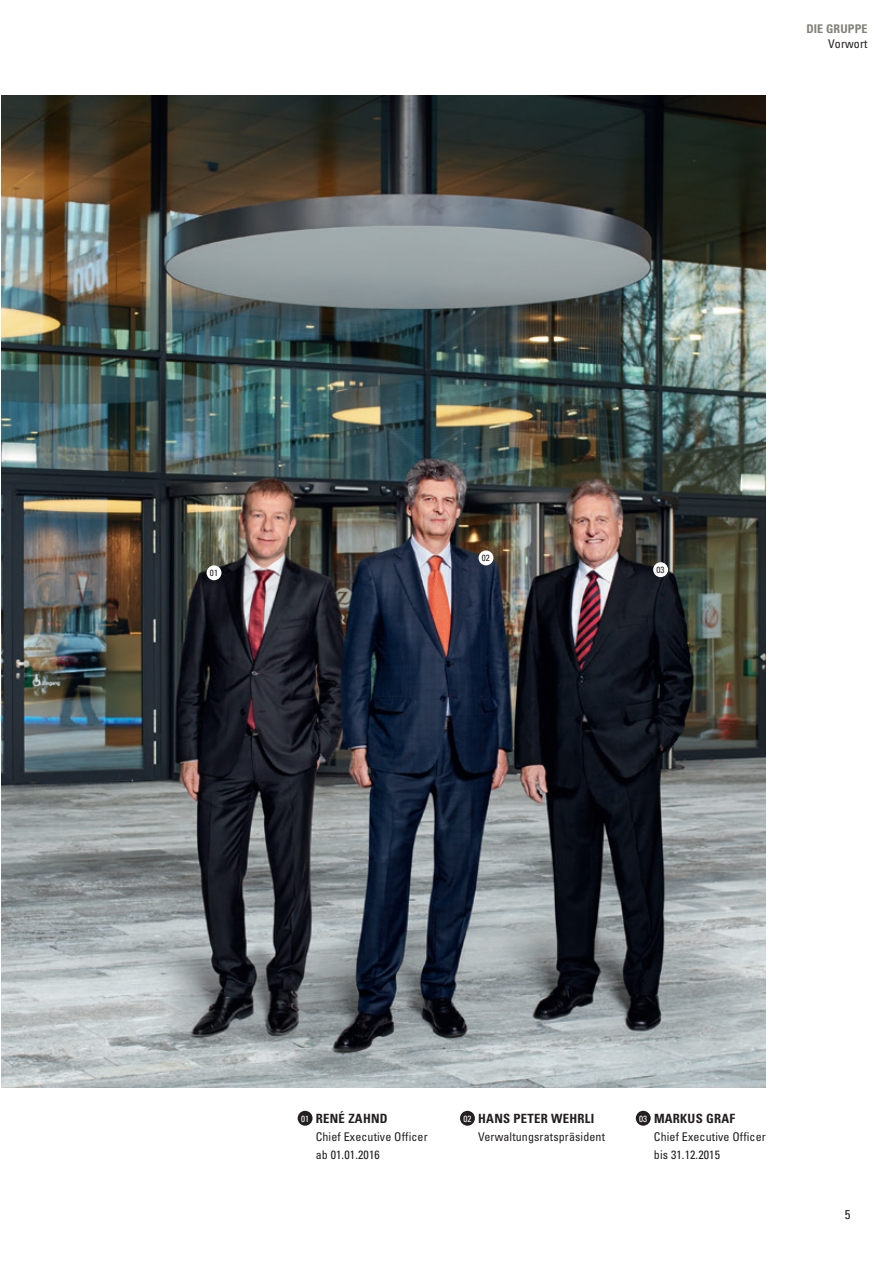
<style>
.page{position:relative;width:893px;height:1263px;background:#fff}
.page>*{position:absolute;margin:0;border:0;box-sizing:border-box;transform-origin:0 0}
.t1{font:700 condensed 12.75px "Univers LT Std";letter-spacing:.02em;color:#231f20}
.t2{font:condensed 12.75px "Univers LT Std";color:#231f20}
.t3{font:condensed 12px/18px "Univers LT Std";letter-spacing:.01em;color:#231f20}
.t4{font:700 condensed 12px "Univers LT Std";letter-spacing:.01em;color:#818178}
.t5{font:condensed 9px "Univers LT Std";color:#231f20}
</style>
<div class="page">
<img style="left:1px;top:96px;width:764px;height:991px">
<div style="left:207px;top:565px;width:14px;height:15px;background:#fff;border-radius:50%"></div>
<div style="left:653px;top:562px;width:15px;height:15px;background:#fff;border-radius:50%"></div>
<div style="left:479px;top:550px;width:14px;height:15px;background:#fff;border-radius:50%"></div>
<div style="left:298px;top:1111px;width:15px;height:15px;background:#231f20;border-radius:50%"></div>
<div style="left:460px;top:1111px;width:15px;height:15px;background:#231f20;border-radius:50%"></div>
<div style="left:636px;top:1111px;width:15px;height:15px;background:#231f20;border-radius:50%"></div>
<p class="t4" style="left:806px;top:22px;width:63px">DIE GRUPPE</p>
<p class="t3" style="left:828px;top:35px;width:41px">Vorwort</p>
<p class="t5" style="left:482px;top:552px;width:10px">02</p>
<p class="t5" style="left:210px;top:567px;width:10px">01</p>
<p class="t5" style="left:656px;top:564px;width:10px">03</p>
<p class="t1" style="left:301px;top:1111px;width:88px"><sup>01</sup> RENÉ ZAHND</p>
<p class="t3" style="left:316px;top:1128px;width:113px">Chief Executive Officer ab 01.01.2016</p>
<p class="t1" style="left:463px;top:1111px;width:132px"><sup>02</sup> HANS PETER WEHRLI</p>
<p class="t3" style="left:478px;top:1128px;width:128px">Verwaltungsratspräsident</p>
<p class="t1" style="left:639px;top:1111px;width:98px"><sup>03</sup> MARKUS GRAF</p>
<p class="t3" style="left:654px;top:1128px;width:113px">Chief Executive Officer bis 31.12.2015</p>
<p class="t2" style="left:845px;top:1206px;width:7px">5</p>
</div>
